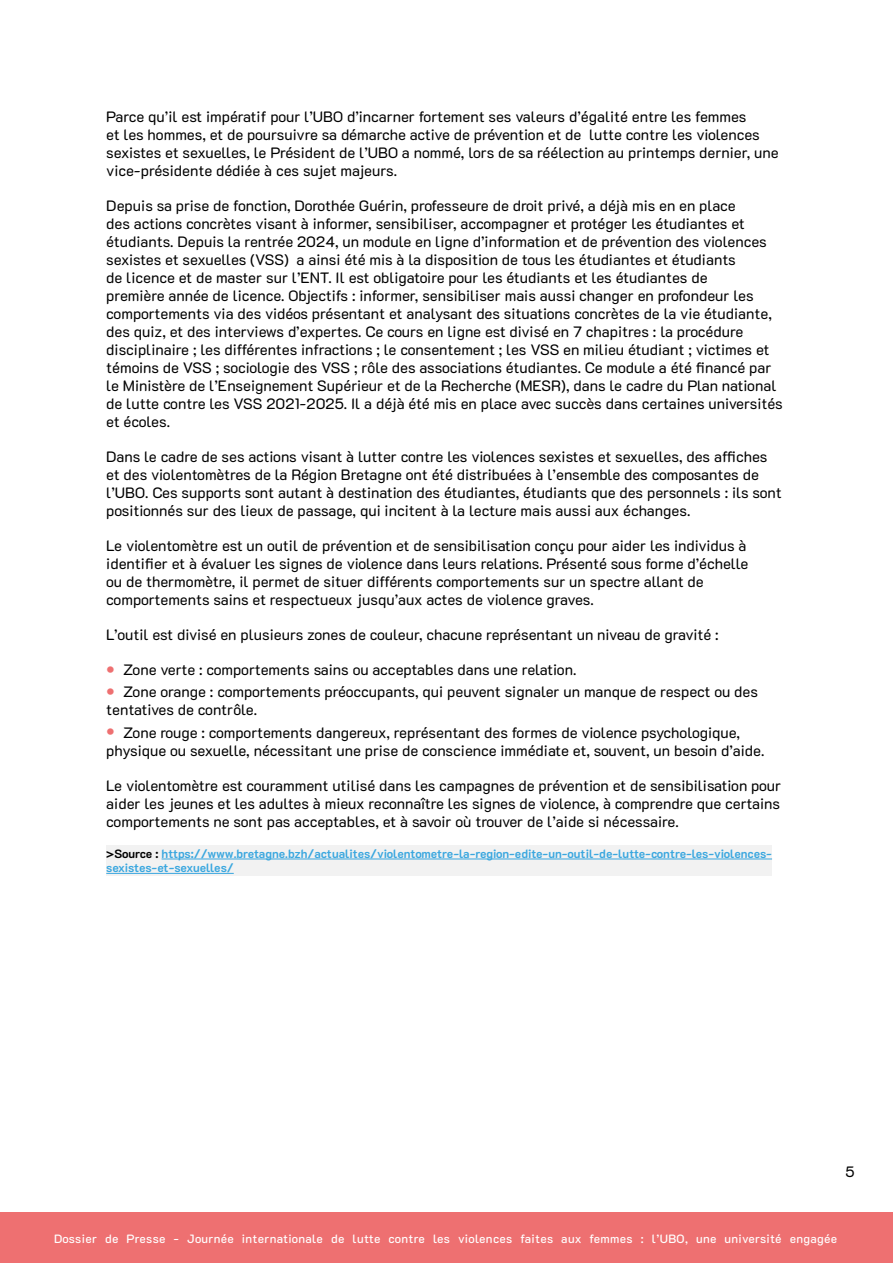
<style>
.page{position:relative;width:893px;height:1263px;background:#fff}
.page>*{position:absolute;margin:0;border:0;box-sizing:border-box;transform-origin:0 0}
.t1{font:15px/18px "K2 D";color:#000}
.t2{font:700 12px/14.4px "K2 D";letter-spacing:-.02em;color:#3aa7df}
.t3{font:500 12px "K2 D";letter-spacing:.03em;color:#fff}
.s1{font-size:25.5px;color:#ee7071}
.s2{color:#000}
</style>
<div class="page">
<div style="left:0;top:1213px;width:893px;height:50px;background:#ee7071"></div>
<div style="left:106px;top:845px;width:666px;height:30px;background:#f2f2f2"></div>
<hr style="left:162px;top:859px;width:610px;height:1px;background:#3aa7df">
<hr style="left:106px;top:873px;width:128px;height:1px;background:#3aa7df">
<p class="t1" style="left:106px;top:108px;width:674px">Parce qu’il est impératif pour l’UBO d’incarner fortement ses valeurs d’égalité entre les femmes<br>et les hommes, et de poursuivre sa démarche active de prévention et de lutte contre les violences sexistes et sexuelles, le Président de l’UBO a nommé, lors de sa réélection au printemps dernier, une vice-présidente dédiée à ces sujet majeurs.</p>
<p class="t1" style="left:106px;top:197px;width:678px">Depuis sa prise de fonction, Dorothée Guérin, professeure de droit privé, a déjà mis en en place<br>des actions concrètes visant à informer, sensibiliser, accompagner et protéger les étudiantes et étudiants. Depuis la rentrée 2024, un module en ligne d’information et de prévention des violences sexistes et sexuelles (VSS) a ainsi été mis à la disposition de tous les étudiantes et étudiants<br>de licence et de master sur l’ENT. Il est obligatoire pour les étudiants et les étudiantes de<br>première année de licence. Objectifs : informer, sensibiliser mais aussi changer en profondeur les comportements via des vidéos présentant et analysant des situations concrètes de la vie étudiante, des quiz, et des interviews d’expertes. Ce cours en ligne est divisé en 7 chapitres : la procédure disciplinaire ; les différentes infractions ; le consentement ; les VSS en milieu étudiant ; victimes et témoins de VSS ; sociologie des VSS ; rôle des associations étudiantes. Ce module a été financé par le Ministère de l’Enseignement Supérieur et de la Recherche (MESR), dans le cadre du Plan national de lutte contre les VSS 2021-2025. Il a déjà été mis en place avec succès dans certaines universités et écoles.</p>
<p class="t1" style="left:106px;top:448px;width:677px">Dans le cadre de ses actions visant à lutter contre les violences sexistes et sexuelles, des affiches et des violentomètres de la Région Bretagne ont été distribuées à l’ensemble des composantes de l’UBO. Ces supports sont autant à destination des étudiantes, étudiants que des personnels : ils sont positionnés sur des lieux de passage, qui incitent à la lecture mais aussi aux échanges.</p>
<p class="t1" style="left:106px;top:537px;width:643px">Le violentomètre est un outil de prévention et de sensibilisation conçu pour aider les individus à identifier et à évaluer les signes de violence dans leurs relations. Présenté sous forme d’échelle ou de thermomètre, il permet de situer différents comportements sur un spectre allant de comportements sains et respectueux jusqu’aux actes de violence graves.</p>
<p class="t1" style="left:106px;top:626px;width:614px">L’outil est divisé en plusieurs zones de couleur, chacune représentant un niveau de gravité :</p>
<p class="t1" style="left:106px;top:661px;width:472px"><span class="s1">•</span> Zone verte : comportements sains ou acceptables dans une relation.</p>
<p class="t1" style="left:106px;top:683px;width:653px"><span class="s1">•</span> Zone orange : comportements préoccupants, qui peuvent signaler un manque de respect ou des tentatives de contrôle.</p>
<p class="t1" style="left:106px;top:723px;width:660px"><span class="s1">•</span> Zone rouge : comportements dangereux, représentant des formes de violence psychologique, physique ou sexuelle, nécessitant une prise de conscience immédiate et, souvent, un besoin d’aide.</p>
<p class="t1" style="left:106px;top:776px;width:676px;text-align:justify">Le violentomètre est couramment utilisé dans les campagnes de prévention et de sensibilisation pour aider les jeunes et les adultes à mieux reconnaître les signes de violence, à comprendre que certains comportements ne sont pas acceptables, et à savoir où trouver de l’aide si nécessaire.</p>
<p class="t2" style="left:106px;top:847px;width:667px"><span class="s2">&gt;Source :</span> https://www.bretagne.bzh/actualites/violentometre-la-region-edite-un-outil-de-lutte-contre-les-violences&shy;sexistes-et-sexuelles/</p>
<p class="t1" style="left:845px;top:1162px;width:11px">5</p>
<p class="t3" style="left:54px;top:1231px;width:785px">Dossier de Presse - Journée internationale de lutte contre les violences faites aux femmes : l’UBO, une université engagée</p>
</div>
